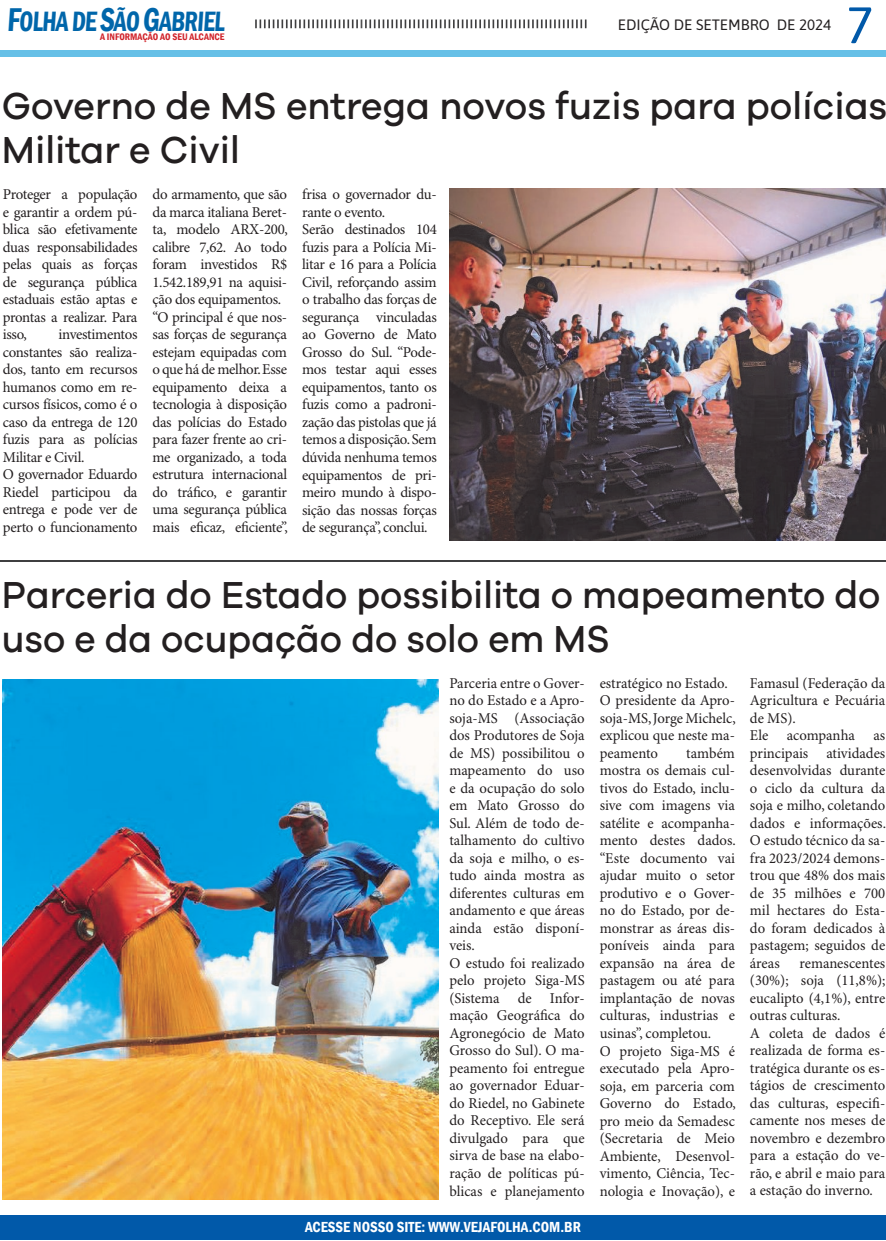
<style>
.page{position:relative;width:886px;height:1241px;background:#fff}
.page>*{position:absolute;margin:0;border:0;box-sizing:border-box;transform-origin:0 0}
.t1{font:51px "Asap";color:#0159a9}
.t2{font:500 38.75px/43.8px "Galano Grotesque";color:#231f20;scale:.95 1}
.t3{font:500 38.75px/43.8px "Galano Grotesque";color:#231f20;scale:.96 1}
.t4{font:600 condensed 28.75px "Franklin Gothic";color:#06a;scale:.86 1}
.t5{font:15px/17.5px "Minion Pro";letter-spacing:-.01em;color:#231f20}
.t6{font:600 condensed 15px "Franklin Gothic";color:#fff}
.t7{font:15px "Asap";color:#231f20}
.t8{font:600 condensed 9.75px "Franklin Gothic";color:#d1232a}
.s1{font-size:33.88px}
</style>
<div class="page">
<svg style="left:255px;top:19px;width:331px;height:9px"></svg>
<div style="left:0;top:1214px;width:886px;height:24px;background:#0159a9"></div>
<div style="left:0;top:50px;width:886px;height:7px;background:#66c0e7"></div>
<img style="left:449px;top:188px;width:437px;height:352px">
<img style="left:3px;top:679px;width:436px;height:520px">
<hr style="left:0;top:560px;width:886px;height:1px;background:#3f3f40">
<h3 class="t4" style="left:7px;top:2px;width:258px"><span class="s1">F</span>OLHA DE <span class="s1">S</span>ÃO <span class="s1">G</span>ABRIEL</h3>
<p class="t8" style="left:100px;top:30px;width:126px">A INFORMAÇÃO AO SEU ALCANCE</p>
<p class="t7" style="left:618px;top:14px;width:215px">EDIÇÃO DE SETEMBRO DE 2024</p>
<h1 class="t1" style="left:846px;top:-10px;width:29px">7</h1>
<h2 class="t3" style="left:2px;top:83px;width:924px">Governo de MS entrega novos fuzis para polícias<br>Militar e Civil</h2>
<p class="t5" style="left:3px;top:186px;width:136px;text-align:justify">Proteger a população e garantir a ordem pú&shy;blica são efetivamente duas responsabilidades pelas quais as forças de segurança pública estaduais estão aptas e prontas a realizar. Para isso,</p>
<p class="t5" style="left:3px;top:326px;width:136px;text-indent:56px">investimentos constantes são realiza&shy;dos, tanto em recursos humanos como em re&shy;cursos físicos, como é o caso da entrega de 120 fuzis para as polícias<br>Militar e Civil.<br>O governador Eduardo<br>Riedel participou da entrega e pode ver de perto o funcionamento</p>
<p class="t5" style="left:152px;top:186px;width:137px">do armamento, que são da marca italiana Beret&shy;ta, modelo ARX-200, calibre 7,62. Ao todo foram investidos R$<br>1.542.189,91 na aquisi&shy;ção dos equipamentos. “O principal é que nos&shy;sas forças de segurança estejam equipadas com o que há de melhor. Esse equipamento deixa a tecnologia à disposição das polícias do Estado para fazer frente ao cri&shy;me organizado, a toda estrutura internacional do tráfico, e garantir uma segurança pública mais eficaz, eficiente”,</p>
<p class="t5" style="left:302px;top:186px;width:136px">frisa o governador du&shy;rante o evento.<br>Serão destinados 104 fuzis para a Polícia Mi&shy;litar e 16 para a Polícia<br>Civil, reforçando assim o trabalho das forças de segurança vinculadas ao Governo de Mato<br>Grosso do Sul. “Pode&shy;mos testar aqui esses equipamentos, tanto os fuzis como a padroni&shy;zação das pistolas que já temos a disposição. Sem dúvida nenhuma temos equipamentos de pri&shy;meiro mundo à dispo&shy;sição das nossas forças de segurança”, conclui.</p>
<h2 class="t2" style="left:2px;top:571px;width:926px">Parceria do Estado possibilita o mapeamento do uso e da ocupação do solo em MS</h2>
<p class="t5" style="left:449px;top:674px;width:137px">Parceria entre o Gover&shy;no do Estado e a Apro&shy;soja-MS (Associação dos Produtores de Soja de MS) possibilitou o mapeamento do uso e da ocupação do solo em Mato Grosso do<br>Sul. Além de todo de&shy;talhamento do cultivo da soja e milho, o es&shy;tudo ainda mostra as diferentes culturas em andamento e que áreas ainda estão disponí&shy;veis.<br>O estudo foi realizado pelo projeto Siga-MS (Sistema de Infor&shy;mação Geográfica do<br>Agronegócio de Mato<br>Grosso do Sul). O ma&shy;peamento foi entregue ao governador Eduar&shy;do Riedel, no Gabinete do Receptivo. Ele será divulgado para que sirva de base na elabo&shy;ração de políticas pú&shy;blicas e planejamento</p>
<p class="t5" style="left:600px;top:674px;width:138px">estratégico no Estado.<br>O presidente da Apro&shy;soja-MS, Jorge Michelc, explicou que neste ma&shy;peamento</p>
<p class="t5" style="left:600px;top:744px;width:138px;text-indent:87px">também mostra os demais cul&shy;tivos do Estado, inclu&shy;sive com imagens via satélite e acompanha&shy;mento destes dados. “Este documento vai ajudar muito o setor produtivo e o Gover&shy;no do Estado, por de&shy;monstrar as áreas dis&shy;poníveis ainda para expansão na área de pastagem ou até para implantação de novas culturas, industrias e usinas”, completou.<br>O projeto Siga-MS é executado pela Apro&shy;soja, em parceria com<br>Governo do Estado, pro meio da Semadesc (Secretaria de Meio<br>Ambiente, Desenvol&shy;vimento, Ciência, Tec&shy;nologia e Inovação), e</p>
<p class="t6" style="left:305px;top:1217px;width:277px">ACESSE NOSSO SITE: WWW.VEJAFOLHA.COM.BR</p>
<p class="t5" style="left:750px;top:674px;width:138px">Famasul (Federação da<br>Agricultura e Pecuária de MS).<br>Ele acompanha as principais atividades desenvolvidas durante o ciclo da cultura da soja e milho, coletando dados e informações.<br>O estudo técnico da sa&shy;fra 2023/2024 demons&shy;trou que 48% dos mais de 35 milhões e 700 mil hectares do Esta&shy;do foram dedicados à pastagem; seguidos de áreas</p>
<p class="t5" style="left:750px;top:954px;width:137px;text-indent:50px">remanescentes (30%); soja (11,8%); eucalipto (4,1%), entre outras culturas.<br>A coleta de dados é realizada de forma es&shy;tratégica durante os es&shy;tágios de crescimento das culturas, especifi&shy;camente nos meses de novembro e dezembro para a estação do ve&shy;rão, e abril e maio para a estação do inverno.</p>
</div>
